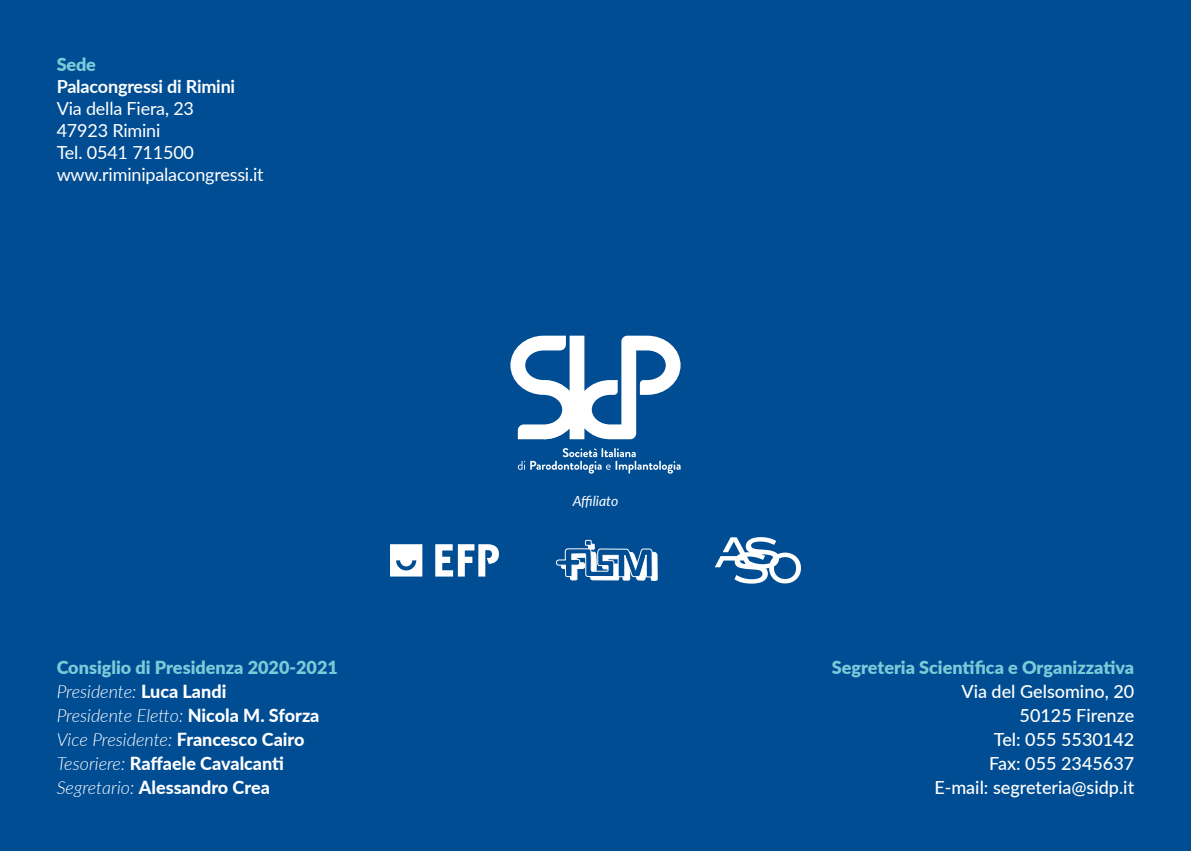
<style>
.page{position:relative;width:1191px;height:851px;background:#fff}
.page>*{position:absolute;margin:0;border:0;box-sizing:border-box;transform-origin:0 0}
.t1{font:800 18px/24px "Lato";color:#fff}
.t2{font:500 18px/24px "Lato";color:#fff;text-align:right}
.t3{font:18px/22px "Lato";letter-spacing:-.01em;color:#fff}
.t4{font:900 18px "Lato";color:#7bcad8}
.t5{font:700 18px "Lato";letter-spacing:-.01em;color:#fff}
.t6{font:italic 14px "Lato";color:#fff}
.s1{font-weight:900;color:#7bcad8}
.s2{font-weight:300;font-style:italic}
</style>
<div class="page">
<div style="left:0;top:0;width:1191px;height:850px;background:#004d93"></div>
<svg style="left:510px;top:335px;width:170px;height:104px"></svg>
<svg style="left:518px;top:448px;width:162px;height:25px"></svg>
<svg style="left:390px;top:544px;width:32px;height:32px"></svg>
<svg style="left:435px;top:544px;width:64px;height:32px"></svg>
<svg style="left:556px;top:539px;width:102px;height:42px"></svg>
<svg style="left:714px;top:537px;width:87px;height:46px"></svg>
<p class="t4" style="left:57px;top:51px;width:41px">Sede</p>
<p class="t5" style="left:57px;top:73px;width:180px">Palacongressi di Rimini</p>
<p class="t3" style="left:57px;top:97px;width:208px">Via della Fiera, 23<br>47923 Rimini<br>Tel. 0541 711500 www.riminipalacongressi.it</p>
<p class="t6" style="left:572px;top:491px;width:47px">Affiliato</p>
<p class="t1" style="left:57px;top:654px;width:283px"><span class="s1">Consiglio di Presidenza 2020-2021<br></span><span class="s2">Presidente:</span> Luca Landi<br><span class="s2">Presidente Eletto:</span> Nicola M. Sforza<br><span class="s2">Vice Presidente:</span> Francesco Cairo<br><span class="s2">Tesoriere:</span> Raffaele Cavalcanti<br><span class="s2">Segretario:</span> Alessandro Crea</p>
<p class="t4" style="left:832px;top:654px;width:304px">Segreteria Scientifica e Organizzativa</p>
<p class="t2" style="left:934px;top:678px;width:201px">Via del Gelsomino, 20<br>50125 Firenze<br>Tel: 055 5530142<br>Fax: 055 2345637<br>E-mail: segreteria@sidp.it</p>
</div>
